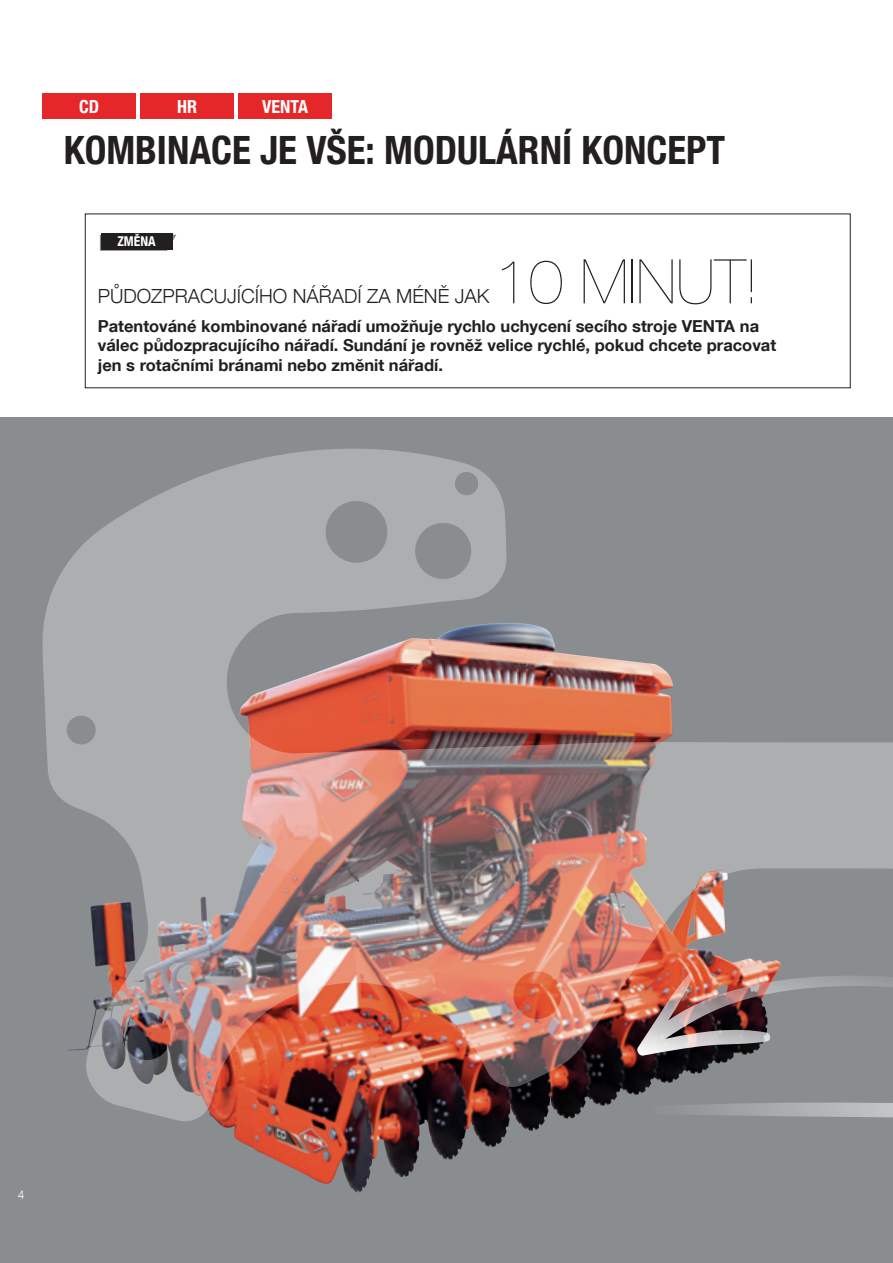
<style>
.page{position:relative;width:893px;height:1263px;background:#fff}
.page>*{position:absolute;margin:0;border:0;box-sizing:border-box;transform-origin:0 0}
.t1{font:200 61.5px "Helvetica Neue LT Std";color:#231f20}
.t2{font:700 condensed 39px "Helvetica Neue LT Com";color:#231f20}
.t3{font:300 19.5px "Helvetica Neue LT Com";color:#231f20}
.t4{font:700 condensed 18px "Helvetica Neue LT Com";color:#fff}
.t5{font:700 16.5px/19.8px "Helvetica Neue LT Com";color:#231f20}
.t6{font:700 condensed 13.5px "Helvetica Neue LT Com";color:#fff}
.t7{font:300 12px "Helvetica Neue LT Com";color:#fff}
</style>
<div class="page">
<div style="left:0;top:417px;width:893px;height:846px;background:#8a8d8f"></div>
<img style="left:42px;top:448px;width:851px;height:745px">
<div style="left:238px;top:94px;width:94px;height:25px;background:#e52729"></div>
<div style="left:43px;top:94px;width:93px;height:25px;background:#e52729"></div>
<div style="left:140px;top:94px;width:94px;height:25px;background:#e52729"></div>
<svg style="left:99px;top:235px;width:77px;height:16px"></svg>
<div style="left:101px;top:233px;width:71px;height:17px;background:#231f20"></div>
<p class="t4" style="left:79px;top:96px;width:21px">CD</p>
<p class="t4" style="left:177px;top:96px;width:22px">HR</p>
<p class="t4" style="left:262px;top:96px;width:47px">VENTA</p>
<h2 class="t2" style="left:64px;top:127px;width:663px">KOMBINACE JE VŠE: MODULÁRNÍ KONCEPT</h2>
<p class="t6" style="left:117px;top:233px;width:40px">ZMĚNA</p>
<h1 class="t1" style="left:495px;top:246px;width:264px">10 MINUT!</h1>
<p class="t5" style="left:98px;top:315px;width:680px">Patentováné kombinované nářadí umožňuje rychlo uchycení secího stroje VENTA na válec půdozpracujícího nářadí. Sundání je rovněž velice rychlé, pokud chcete pracovat jen s rotačními bránami nebo změnit nářadí.</p>
<p class="t3" style="left:98px;top:284px;width:393px">PŮDOZPRACUJÍCÍHO NÁŘADÍ ZA MÉNĚ JAK</p>
<p class="t7" style="left:18px;top:1188px;width:8px">4</p>
</div>
